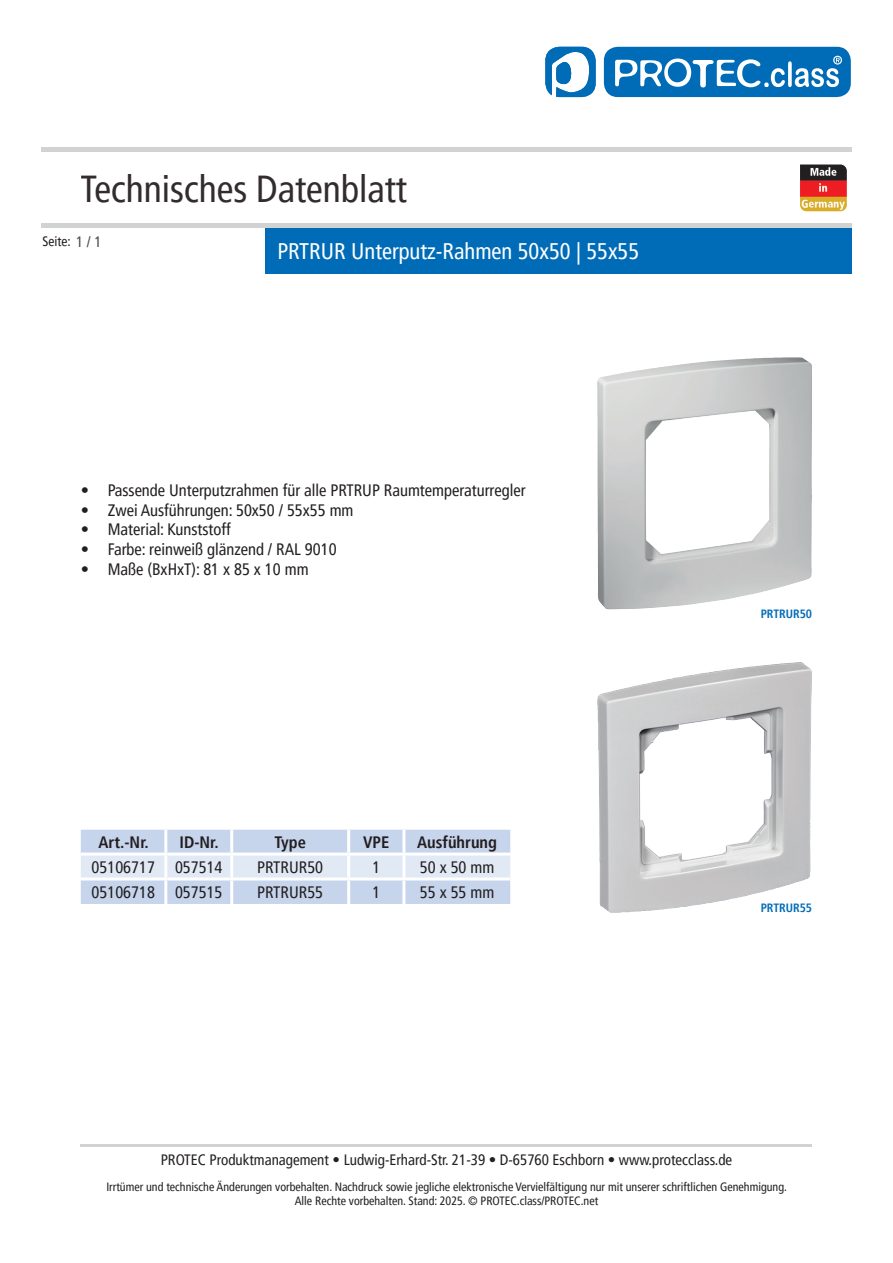
<style>
.page{position:relative;width:893px;height:1263px;background:#fff}
.page>*{position:absolute;margin:0;border:0;box-sizing:border-box;transform-origin:0 0}
.t1{font:condensed 37.5px "Frutiger LT Pro";color:#332c2d}
.t2{font:condensed 22.5px "Frutiger LT Pro";color:#fff}
.t3{font:condensed 16.5px "Frutiger LT Pro";color:#231f20}
.t4{font:700 condensed 16.5px "Frutiger LT Pro";color:#231f20}
.t5{font:condensed 15px "Frutiger LT Pro";color:#231f20}
.t6{font:condensed 15px "Frutiger LT Pro";color:#4d4d4d}
.t7{font:condensed 13.5px "Frutiger LT Pro";color:#231f20}
.t8{font:condensed 12px/14.4px "Frutiger LT Pro";color:#231f20;text-align:center}
.t9{font:700 condensed 12px "Frutiger LT Pro";color:#006cb7}
</style>
<div class="page">
<hr style="left:81px;top:1144px;width:731px;height:2px;background:#d1d2d4">
<div style="left:265px;top:228px;width:586px;height:45px;background:#006cb7"></div>
<hr style="left:41px;top:148px;width:810px;height:4px;background:#d1d2d4">
<hr style="left:41px;top:224px;width:810px;height:4px;background:#d1d2d4">
<svg style="left:604px;top:47px;width:247px;height:50px;background:#3288c5"></svg>
<svg style="left:545px;top:47px;width:51px;height:50px"></svg>
<svg style="left:81px;top:830px;width:429px;height:74px;background:#cfdbef"></svg>
<hr style="left:164px;top:830px;width:3px;height:22px;background:#fff">
<hr style="left:230px;top:830px;width:3px;height:22px;background:#fff">
<hr style="left:347px;top:830px;width:3px;height:22px;background:#fff">
<hr style="left:402px;top:830px;width:3px;height:22px;background:#fff">
<hr style="left:81px;top:852px;width:86px;height:3px;background:#fff">
<hr style="left:164px;top:855px;width:3px;height:22px;background:#fff">
<hr style="left:230px;top:852px;width:119px;height:3px;background:#fff">
<hr style="left:230px;top:855px;width:3px;height:22px;background:#fff">
<hr style="left:349px;top:852px;width:55px;height:3px;background:#fff">
<hr style="left:347px;top:855px;width:3px;height:22px;background:#fff">
<hr style="left:404px;top:852px;width:106px;height:3px;background:#fff">
<hr style="left:402px;top:855px;width:3px;height:22px;background:#fff">
<hr style="left:164px;top:880px;width:3px;height:24px;background:#fff">
<hr style="left:230px;top:880px;width:3px;height:24px;background:#fff">
<hr style="left:347px;top:880px;width:3px;height:24px;background:#fff">
<hr style="left:402px;top:880px;width:3px;height:24px;background:#fff">
<hr style="left:81px;top:877px;width:86px;height:3px;background:#fff">
<hr style="left:230px;top:877px;width:119px;height:3px;background:#fff">
<hr style="left:349px;top:877px;width:55px;height:3px;background:#fff">
<hr style="left:404px;top:877px;width:106px;height:3px;background:#fff">
<hr style="left:167px;top:877px;width:63px;height:3px;background:#fff">
<hr style="left:167px;top:852px;width:63px;height:3px;background:#fff">
<img style="left:597px;top:357px;width:185px;height:252px">
<img style="left:597px;top:662px;width:215px;height:251px">
<img style="left:800px;top:164px;width:47px;height:47px">
<h1 class="t1" style="left:81px;top:168px;width:328px">Technisches Datenblatt</h1>
<p class="t7" style="left:43px;top:234px;width:30px">Seite:</p>
<p class="t6" style="left:76px;top:233px;width:27px">1 / 1</p>
<h2 class="t2" style="left:277px;top:238px;width:363px">PRTRUR Unterputz-Rahmen 50x50 | 55x55</h2>
<p class="t3" style="left:81px;top:480px;width:446px">• Passende Unterputzrahmen für alle PRTRUP Raumtemperaturregler</p>
<p class="t3" style="left:81px;top:500px;width:274px">• Zwei Ausführungen: 50x50 / 55x55 mm</p>
<p class="t3" style="left:81px;top:520px;width:151px">• Material: Kunststoff</p>
<p class="t3" style="left:81px;top:540px;width:257px">• Farbe: reinweiß glänzend / RAL 9010</p>
<p class="t3" style="left:81px;top:560px;width:229px">• Maße (BxHxT): 81 x 85 x 10 mm</p>
<p class="t4" style="left:98px;top:832px;width:52px">Art.-Nr.</p>
<p class="t4" style="left:179px;top:832px;width:41px">ID-Nr.</p>
<p class="t4" style="left:274px;top:832px;width:33px">Type</p>
<p class="t4" style="left:363px;top:832px;width:28px">VPE</p>
<p class="t4" style="left:417px;top:832px;width:81px">Ausführung</p>
<p class="t3" style="left:92px;top:857px;width:132px">05106717 057514</p>
<p class="t3" style="left:257px;top:857px;width:67px">PRTRUR50</p>
<p class="t3" style="left:372px;top:857px;width:9px">1</p>
<p class="t3" style="left:420px;top:857px;width:76px">50 x 50 mm</p>
<p class="t3" style="left:92px;top:882px;width:132px">05106718 057515</p>
<p class="t3" style="left:257px;top:882px;width:67px">PRTRUR55</p>
<p class="t3" style="left:372px;top:882px;width:9px">1</p>
<p class="t3" style="left:420px;top:882px;width:76px">55 x 55 mm</p>
<p class="t9" style="left:761px;top:607px;width:53px">PRTRUR50</p>
<p class="t9" style="left:761px;top:901px;width:53px">PRTRUR55</p>
<p class="t5" style="left:161px;top:1151px;width:573px">PROTEC Produktmanagement • Ludwig-Erhard-Str. 21-39 • D-65760 Eschborn • www.protecclass.de</p>
<p class="t8" style="left:106px;top:1179px;width:682px">Irrtümer und technische Änderungen vorbehalten. Nachdruck sowie jegliche elektronische Vervielfältigung nur mit unserer schriftlichen Genehmigung.<br>Alle Rechte vorbehalten. Stand: 2025. © PROTEC.class/PROTEC.net</p>
</div>
